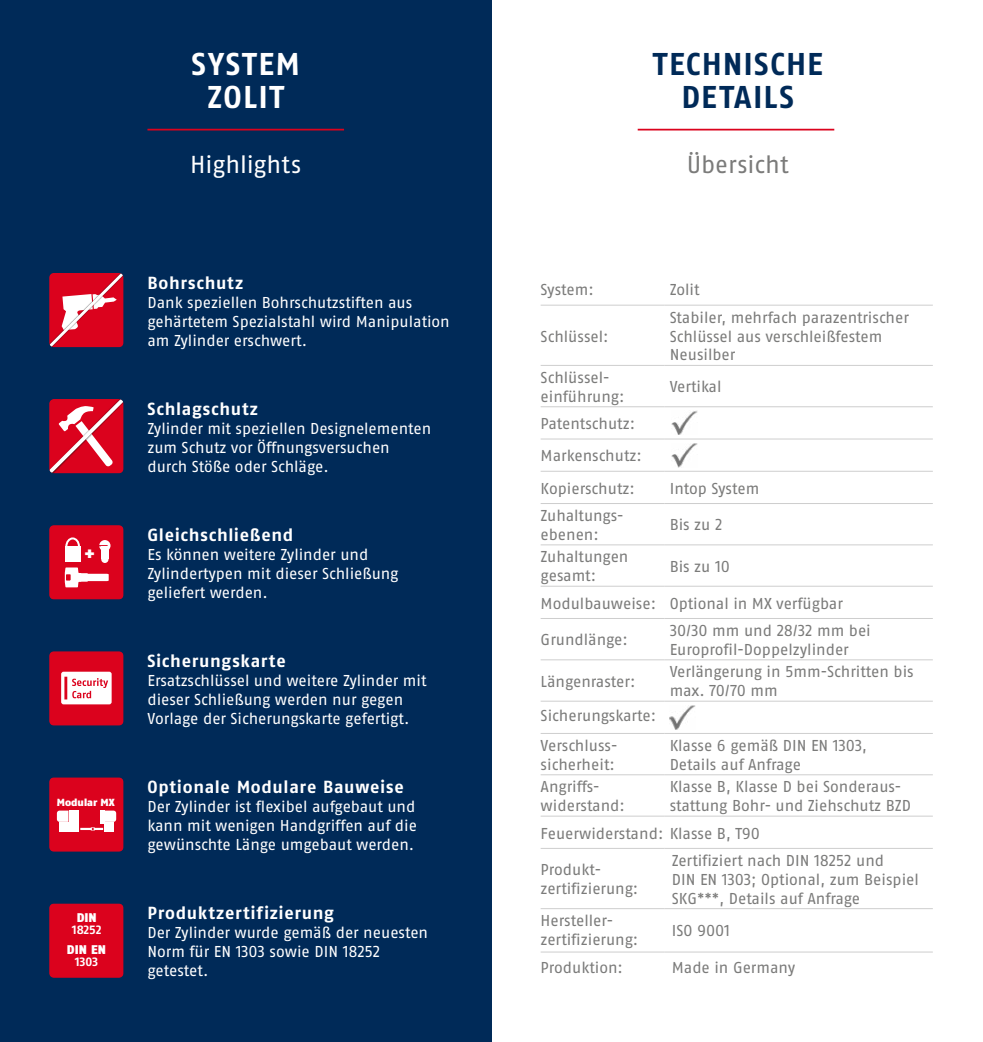
<style>
.page{position:relative;width:983px;height:1042px;background:#fff}
.page>*{position:absolute;margin:0;border:0;box-sizing:border-box;transform-origin:0 0}
.t1{font:700 31.5px/33.2px "ABUS Fago Pro";letter-spacing:.04em;color:#002a58;text-align:center}
.t2{font:700 31.5px/33.2px "ABUS Fago Pro";letter-spacing:.05em;color:#fff;text-align:center}
.t3{font:24.5px "ABUS Fago Pro";letter-spacing:-.01em;color:#fff}
.t4{font:24.5px "ABUS Fago Pro";letter-spacing:-.005em;color:#7b7b7a}
.t5{font:700 17.5px "ABUS Fago Pro";letter-spacing:.04em;color:#fff}
.t6{font:15.75px/18.9px "ABUS Fago Pro";letter-spacing:-.005em;color:#7b7b7a}
.t7{font:15.75px/18.9px "ABUS Fago Pro";letter-spacing:-.005em;color:#fff}
.t8{font:900 15.75px "ABUS Fago Pro";color:#fff}
.t9{font:900 12.6px "ABUS Fago Pro";color:#fff}
.t10{font:700 12.08px "ABUS Fago Pro";letter-spacing:-.01em;color:#fff}
.t11{font:900 10.33px "ABUS Fago Pro";color:#fff}
</style>
<div class="page">
<hr style="left:637px;top:129px;width:197px;height:1px;background:#db021d">
<div style="left:0;top:0;width:491px;height:1042px;background:#002a58"></div>
<hr style="left:147px;top:129px;width:197px;height:1px;background:#db021d">
<div style="left:49px;top:903px;width:75px;height:75px;background:#db021d"></div>
<svg style="left:49px;top:273px;width:75px;height:74px;background:#dc3248"></svg>
<svg style="left:49px;top:399px;width:75px;height:74px;background:#dc3348"></svg>
<svg style="left:49px;top:525px;width:75px;height:74px;background:#da1b34"></svg>
<div style="left:101px;top:546px;width:7px;height:13px;background:#fff"></div>
<div style="left:101px;top:556px;width:7px;height:7px;background:#fff;border-radius:50%"></div>
<div style="left:65px;top:546px;width:16px;height:16px;background:#fff"></div>
<div style="left:65px;top:537px;width:15px;height:18px;border:2px solid #fff;border-radius:50%"></div>
<svg style="left:99px;top:540px;width:11px;height:11px"></svg>
<svg style="left:49px;top:651px;width:75px;height:74px;background:#df4257"></svg>
<svg style="left:49px;top:777px;width:75px;height:75px;background:#d9233b"></svg>
<div style="left:59px;top:822px;width:9px;height:10px;background:#fff"></div>
<hr style="left:540px;top:305px;width:124px;height:1px;background:#cecece">
<hr style="left:664px;top:305px;width:268px;height:1px;background:#cecece">
<hr style="left:540px;top:365px;width:124px;height:1px;background:#cecece">
<hr style="left:664px;top:365px;width:268px;height:1px;background:#cecece">
<hr style="left:540px;top:406px;width:124px;height:1px;background:#cecece">
<hr style="left:664px;top:406px;width:268px;height:1px;background:#cecece">
<hr style="left:540px;top:439px;width:124px;height:1px;background:#cecece">
<hr style="left:664px;top:439px;width:268px;height:1px;background:#cecece">
<hr style="left:540px;top:471px;width:124px;height:1px;background:#cecece">
<hr style="left:664px;top:471px;width:268px;height:1px;background:#cecece">
<hr style="left:540px;top:503px;width:124px;height:1px;background:#cecece">
<hr style="left:664px;top:503px;width:268px;height:1px;background:#cecece">
<hr style="left:540px;top:544px;width:124px;height:1px;background:#cecece">
<hr style="left:664px;top:544px;width:268px;height:1px;background:#cecece">
<hr style="left:540px;top:586px;width:124px;height:1px;background:#cecece">
<hr style="left:664px;top:586px;width:268px;height:1px;background:#cecece">
<hr style="left:540px;top:618px;width:124px;height:1px;background:#cecece">
<hr style="left:664px;top:618px;width:268px;height:1px;background:#cecece">
<hr style="left:540px;top:659px;width:124px;height:1px;background:#cecece">
<hr style="left:664px;top:659px;width:268px;height:1px;background:#cecece">
<hr style="left:540px;top:701px;width:124px;height:1px;background:#cecece">
<hr style="left:664px;top:701px;width:268px;height:1px;background:#cecece">
<hr style="left:540px;top:733px;width:124px;height:1px;background:#cecece">
<hr style="left:664px;top:733px;width:268px;height:1px;background:#cecece">
<hr style="left:540px;top:774px;width:124px;height:1px;background:#cecece">
<hr style="left:664px;top:774px;width:268px;height:1px;background:#cecece">
<hr style="left:540px;top:816px;width:124px;height:1px;background:#cecece">
<hr style="left:664px;top:816px;width:268px;height:1px;background:#cecece">
<hr style="left:540px;top:848px;width:124px;height:1px;background:#cecece">
<hr style="left:664px;top:848px;width:268px;height:1px;background:#cecece">
<hr style="left:540px;top:908px;width:124px;height:1px;background:#cecece">
<hr style="left:664px;top:908px;width:268px;height:1px;background:#cecece">
<hr style="left:540px;top:952px;width:124px;height:1px;background:#cecece">
<hr style="left:664px;top:952px;width:268px;height:1px;background:#cecece">
<img style="left:671px;top:411px;width:26px;height:24px">
<img style="left:671px;top:443px;width:26px;height:24px">
<img style="left:669px;top:705px;width:26px;height:24px">
<h1 class="t2" style="left:191px;top:47px;width:110px">SYSTEM<br>ZOLIT</h1>
<h2 class="t3" style="left:190px;top:150px;width:112px">Highlights</h2>
<p class="t8" style="left:84px;top:544px;width:12px">+</p>
<p class="t11" style="left:57px;top:796px;width:59px">Modular MX</p>
<p class="t9" style="left:77px;top:910px;width:22px">DIN</p>
<p class="t10" style="left:72px;top:922px;width:31px">18252</p>
<p class="t9" style="left:67px;top:942px;width:40px">DIN EN</p>
<p class="t10" style="left:75px;top:954px;width:25px">1303</p>
<p class="t5" style="left:147px;top:272px;width:97px">Bohrschutz</p>
<p class="t7" style="left:147px;top:293px;width:304px">Dank speziellen Bohrschutzstiften aus gehärtetem Spezialstahl wird Manipulation am Zylinder erschwert.</p>
<p class="t5" style="left:147px;top:398px;width:112px">Schlagschutz</p>
<p class="t7" style="left:147px;top:419px;width:285px">Zylinder mit speziellen Designelementen zum Schutz vor Öffnungsversuchen durch Stöße oder Schläge.</p>
<p class="t5" style="left:147px;top:524px;width:147px">Gleichschließend</p>
<p class="t7" style="left:147px;top:545px;width:252px">Es können weitere Zylinder und<br>Zylindertypen mit dieser Schließung geliefert werden.</p>
<p class="t5" style="left:147px;top:650px;width:140px">Sicherungskarte</p>
<p class="t7" style="left:147px;top:671px;width:281px">Ersatzschlüssel und weitere Zylinder mit dieser Schließung werden nur gegen<br>Vorlage der Sicherungskarte gefertigt.</p>
<p class="t5" style="left:147px;top:776px;width:258px">Optionale Modulare Bauweise</p>
<p class="t7" style="left:147px;top:797px;width:271px;text-align:justify">Der Zylinder ist flexibel aufgebaut und kann mit wenigen Handgriffen auf die gewünschte Länge umgebaut werden.</p>
<p class="t5" style="left:147px;top:902px;width:188px">Produktzertifizierung</p>
<p class="t7" style="left:147px;top:923px;width:282px">Der Zylinder wurde gemäß der neuesten<br>Norm für EN 1303 sowie DIN 18252 getestet.</p>
<h1 class="t1" style="left:652px;top:47px;width:171px">TECHNISCHE<br>DETAILS</h1>
<h2 class="t4" style="left:686px;top:150px;width:103px">Übersicht</h2>
<p class="t6" style="left:540px;top:280px;width:55px">System:</p>
<p class="t6" style="left:669px;top:280px;width:31px">Zolit</p>
<p class="t6" style="left:540px;top:326px;width:69px">Schlüssel:</p>
<p class="t6" style="left:669px;top:308px;width:241px">Stabiler, mehrfach parazentrischer<br>Schlüssel aus verschleißfestem<br>Neusilber</p>
<p class="t6" style="left:540px;top:368px;width:85px">Schlüssel&shy;einführung:</p>
<p class="t6" style="left:669px;top:377px;width:53px">Vertikal</p>
<p class="t6" style="left:540px;top:407px;width:103px;line-height:32.2px">Patentschutz:<br>Markenschutz:<br>Kopierschutz:</p>
<p class="t6" style="left:669px;top:479px;width:91px">Intop System</p>
<p class="t6" style="left:540px;top:506px;width:84px">Zuhaltungs&shy;ebenen:</p>
<p class="t6" style="left:669px;top:515px;width:54px">Bis zu 2</p>
<p class="t6" style="left:540px;top:547px;width:89px">Zuhaltungen gesamt:</p>
<p class="t6" style="left:669px;top:557px;width:62px">Bis zu 10</p>
<p class="t6" style="left:540px;top:594px;width:304px">Modulbauweise: Optional in MX verfügbar</p>
<p class="t6" style="left:540px;top:630px;width:89px">Grundlänge:</p>
<p class="t6" style="left:669px;top:621px;width:202px">30/30 mm und 28/32 mm bei<br>Europrofil-Doppelzylinder</p>
<p class="t6" style="left:540px;top:672px;width:96px">Längenraster:</p>
<p class="t6" style="left:669px;top:662px;width:245px">Verlängerung in 5mm-Schritten bis max. 70/70 mm</p>
<p class="t6" style="left:540px;top:701px;width:117px;line-height:29.8px">Sicherungskarte:<br>Verschluss-</p>
<p class="t6" style="left:540px;top:755px;width:76px">sicherheit:</p>
<p class="t6" style="left:669px;top:736px;width:199px">Klasse 6 gemäß DIN EN 1303,<br>Details auf Anfrage</p>
<p class="t6" style="left:540px;top:777px;width:86px">Angriffs&shy;widerstand:</p>
<p class="t6" style="left:669px;top:777px;width:243px">Klasse B, Klasse D bei Sonderaus&shy;stattung Bohr- und Ziehschutz BZD</p>
<p class="t6" style="left:540px;top:823px;width:221px">Feuerwiderstand: Klasse B, T90</p>
<p class="t6" style="left:540px;top:860px;width:99px">Produkt&shy;zertifizierung:</p>
<p class="t6" style="left:671px;top:851px;width:248px">Zertifiziert nach DIN 18252 und<br>DIN EN 1303; Optional, zum Beispiel<br>SKG***, Details auf Anfrage</p>
<p class="t6" style="left:540px;top:911px;width:99px">Hersteller&shy;zertifizierung:</p>
<p class="t6" style="left:671px;top:920px;width:60px">ISO 9001</p>
<p class="t6" style="left:540px;top:958px;width:84px">Produktion:</p>
<p class="t6" style="left:671px;top:958px;width:125px">Made in Germany</p>
</div>
